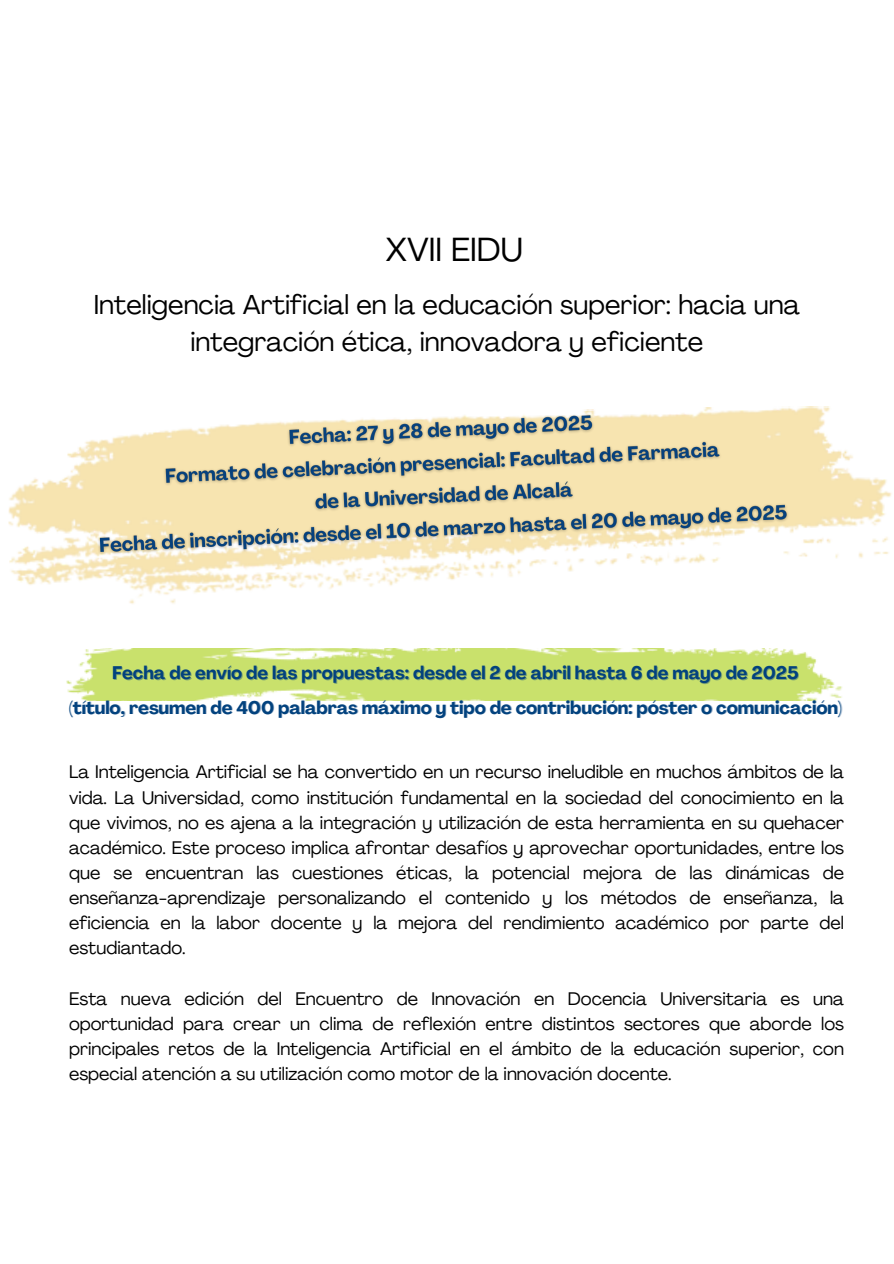
<style>
.page{position:relative;width:894px;height:1264px;background:#fff}
.page>*{position:absolute;margin:0;border:0;box-sizing:border-box;transform-origin:0 0}
.t1{font:33px "Agrandir";color:#000}
.t2{font:27px/37.2px "Agrandir";color:#000;text-align:center}
.t3{font:18px/25.2px "Agrandir";color:#000;text-align:justify}
.t4{font:700 18px "Agrandir";color:#02427e}
</style>
<div class="page">
<img style="left:8px;top:406px;width:884px;height:198px">
<img style="left:67px;top:649px;width:776px;height:51px">
<img style="left:87px;top:406px;width:706px;height:157px">
<h1 class="t1" style="left:386px;top:236px;width:138px">XVII EIDU</h1>
<h2 class="t2" style="left:94px;top:289px;width:707px">Inteligencia Artificial en la educación superior: hacia una integración ética, innovadora y eficiente</h2>
<p class="t4" style="left:112px;top:665px;width:687px">Fecha de envío de las propuestas: desde el 2 de abril hasta 6 de mayo de 2025</p>
<p class="t4" style="left:69px;top:700px;width:774px">(título, resumen de 400 palabras máximo y tipo de contribución: póster o comunicación)</p>
<h3 class="t3" style="left:69px;top:761px;width:776px">La Inteligencia Artificial se ha convertido en un recurso ineludible en muchos ámbitos de la vida. La Universidad, como institución fundamental en la sociedad del conocimiento en la que vivimos, no es ajena a la integración y utilización de esta herramienta en su quehacer académico. Este proceso implica afrontar desafíos y aprovechar oportunidades, entre los que se encuentran las cuestiones éticas, la potencial mejora de las dinámicas de enseñanza-aprendizaje personalizando el contenido y los métodos de enseñanza, la eficiencia en la labor docente y la mejora del rendimiento académico por parte del estudiantado.</h3>
<p class="t3" style="left:69px;top:987px;width:776px">Esta nueva edición del Encuentro de Innovación en Docencia Universitaria es una oportunidad para crear un clima de reflexión entre distintos sectores que aborde los principales retos de la Inteligencia Artificial en el ámbito de la educación superior, con especial atención a su utilización como motor de la innovación docente.</p>
</div>
